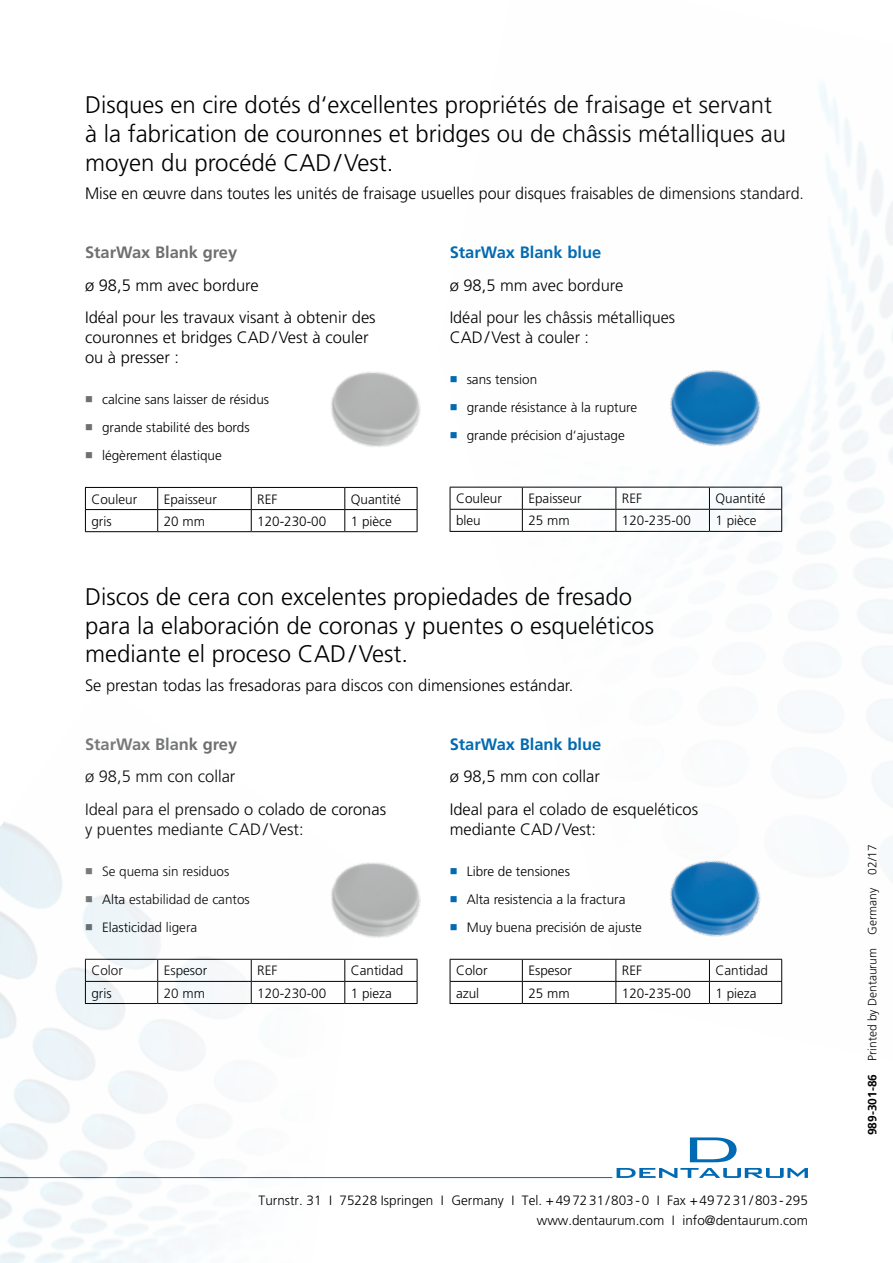
<style>
.page{position:relative;width:893px;height:1263px;background:#fff}
.page>*{position:absolute;margin:0;border:0;box-sizing:border-box;transform-origin:0 0}
.t1{font:300 24px/28.8px "Frutiger LT Std";color:#000}
.t2{font:300 16.5px/32.5px "Frutiger LT Std";color:#000}
.t3{font:700 16.5px "Frutiger LT Std";color:#006ab1}
.t4{font:700 16.5px "Frutiger LT Std";color:#6e6f70}
.t5{font:300 13.5px/28px "Frutiger LT Std";color:#000}
.t6{font:300 12px "Frutiger LT Std";color:#000}
.s1{font-weight:700}
</style>
<div class="page">
<hr style="left:0;top:1177px;width:612px;height:1px;background:#006ab3">
<svg style="left:617px;top:1168px;width:191px;height:10px"></svg>
<svg style="left:690px;top:1137px;width:47px;height:25px"></svg>
<hr style="left:85px;top:487px;width:73px;height:1px;background:#000">
<hr style="left:158px;top:487px;width:93px;height:1px;background:#000">
<hr style="left:251px;top:487px;width:94px;height:1px;background:#000">
<hr style="left:85px;top:509px;width:73px;height:1px;background:#000">
<svg style="left:85px;top:488px;width:1px;height:43px"></svg>
<hr style="left:158px;top:509px;width:93px;height:1px;background:#000">
<svg style="left:157px;top:488px;width:1px;height:43px"></svg>
<hr style="left:251px;top:509px;width:94px;height:1px;background:#000">
<svg style="left:251px;top:488px;width:1px;height:43px"></svg>
<hr style="left:85px;top:531px;width:73px;height:1px;background:#000">
<hr style="left:158px;top:531px;width:93px;height:1px;background:#000">
<hr style="left:251px;top:531px;width:94px;height:1px;background:#000">
<img style="left:0;top:821px;width:608px;height:442px">
<img style="left:315px;top:84px;width:578px;height:977px">
<svg style="left:451px;top:376px;width:6px;height:6px"></svg>
<svg style="left:451px;top:404px;width:6px;height:6px"></svg>
<svg style="left:451px;top:432px;width:6px;height:6px"></svg>
<svg style="left:451px;top:868px;width:6px;height:6px"></svg>
<svg style="left:451px;top:896px;width:6px;height:6px"></svg>
<svg style="left:451px;top:924px;width:6px;height:6px"></svg>
<svg style="left:86px;top:868px;width:6px;height:6px"></svg>
<svg style="left:86px;top:896px;width:6px;height:6px"></svg>
<svg style="left:86px;top:924px;width:6px;height:6px"></svg>
<h1 class="t1" style="left:85px;top:91px;width:703px">Disques en cire dotés d‘excellentes propriétés de fraisage et servant à la fabrication de couronnes et bridges ou de châssis métalliques au moyen du procédé CAD/Vest.</h1>
<p class="t2" style="left:85px;top:177px;width:720px">Mise en œuvre dans toutes les unités de fraisage usuelles pour disques fraisables de dimensions standard.</p>
<p class="t4" style="left:85px;top:242px;width:154px">StarWax Blank grey</p>
<p class="t2" style="left:85px;top:269px;width:292px">ø 98,5 mm avec bordure<br>Idéal pour les travaux visant à obtenir des</p>
<p class="t2" style="left:85px;top:327px;width:285px;line-height:19.8px">couronnes et bridges CAD/Vest à couler ou à presser :</p>
<p class="t5" style="left:102px;top:385px;width:169px">calcine sans laisser de résidus grande stabilité des bords légèrement élastique</p>
<p class="t5" style="left:91px;top:485px;width:47px">Couleur</p>
<p class="t5" style="left:164px;top:485px;width:55px">Epaisseur</p>
<p class="t5" style="left:257px;top:485px;width:22px">REF</p>
<p class="t5" style="left:351px;top:485px;width:52px">Quantité</p>
<p class="t5" style="left:91px;top:507px;width:22px">gris</p>
<p class="t5" style="left:164px;top:507px;width:43px">20 mm</p>
<p class="t5" style="left:257px;top:507px;width:71px">120-230-00</p>
<p class="t5" style="left:351px;top:507px;width:43px">1 pièce</p>
<p class="t3" style="left:450px;top:243px;width:153px">StarWax Blank blue</p>
<p class="t2" style="left:450px;top:269px;width:227px">ø 98,5 mm avec bordure<br>Idéal pour les châssis métalliques</p>
<p class="t2" style="left:450px;top:321px;width:141px">CAD/Vest à couler :</p>
<p class="t5" style="left:467px;top:365px;width:172px">sans tension<br>grande résistance à la rupture grande précision d‘ajustage</p>
<p class="t5" style="left:456px;top:485px;width:47px">Couleur</p>
<p class="t5" style="left:528px;top:485px;width:55px">Epaisseur</p>
<p class="t5" style="left:622px;top:485px;width:22px">REF</p>
<p class="t5" style="left:715px;top:485px;width:52px">Quantité</p>
<p class="t5" style="left:456px;top:507px;width:26px">bleu</p>
<p class="t5" style="left:528px;top:507px;width:43px">25 mm</p>
<p class="t5" style="left:622px;top:507px;width:71px">120-235-00</p>
<p class="t5" style="left:715px;top:507px;width:43px">1 pièce</p>
<h1 class="t1" style="left:85px;top:582px;width:571px">Discos de cera con excelentes propiedades de fresado para la elaboración de coronas y puentes o esqueléticos mediante el proceso CAD/Vest.</h1>
<p class="t2" style="left:85px;top:669px;width:490px">Se prestan todas las fresadoras para discos con dimensiones estándar.</p>
<p class="t4" style="left:85px;top:734px;width:154px">StarWax Blank grey</p>
<p class="t2" style="left:85px;top:760px;width:303px">ø 98,5 mm con collar<br>Ideal para el prensado o colado de coronas</p>
<p class="t2" style="left:85px;top:813px;width:220px">y puentes mediante CAD/Vest:</p>
<p class="t5" style="left:102px;top:857px;width:149px">Se quema sin residuos<br>Alta estabilidad de cantos<br>Elasticidad ligera</p>
<p class="t5" style="left:91px;top:957px;width:33px">Color</p>
<p class="t5" style="left:164px;top:957px;width:45px">Espesor</p>
<p class="t5" style="left:257px;top:957px;width:22px">REF</p>
<p class="t5" style="left:351px;top:957px;width:54px">Cantidad</p>
<p class="t5" style="left:91px;top:979px;width:22px">gris</p>
<p class="t5" style="left:164px;top:979px;width:43px">20 mm</p>
<p class="t5" style="left:257px;top:979px;width:71px">120-230-00</p>
<p class="t5" style="left:351px;top:979px;width:43px">1 pieza</p>
<p class="t3" style="left:450px;top:734px;width:153px">StarWax Blank blue</p>
<p class="t2" style="left:450px;top:760px;width:250px">ø 98,5 mm con collar<br>Ideal para el colado de esqueléticos</p>
<p class="t2" style="left:450px;top:813px;width:148px">mediante CAD/Vest:</p>
<p class="t5" style="left:467px;top:857px;width:177px">Libre de tensiones<br>Alta resistencia a la fractura<br>Muy buena precisión de ajuste</p>
<p class="t5" style="left:456px;top:957px;width:33px">Color</p>
<p class="t5" style="left:528px;top:957px;width:45px">Espesor</p>
<p class="t5" style="left:622px;top:957px;width:22px">REF</p>
<p class="t5" style="left:715px;top:957px;width:54px">Cantidad</p>
<p class="t5" style="left:456px;top:979px;width:25px">azul</p>
<p class="t5" style="left:528px;top:979px;width:43px">25 mm</p>
<p class="t5" style="left:622px;top:979px;width:71px">120-235-00</p>
<p class="t5" style="left:715px;top:979px;width:43px">1 pieza</p>
<p class="t5" style="left:259px;top:1191px;width:551px;line-height:19.5px;text-align:right">Turnstr. 31 I 75228 Ispringen I Germany I Tel. +497231/803-0 I Fax +497231/803-295 www.dentaurum.com I info@dentaurum.com</p>
<p class="t6" style="left:865px;top:1135px;width:292px;rotate:-90deg"><span class="s1">989-301-86</span> Printed by Dentaurum Germany 02/17</p>
</div>
